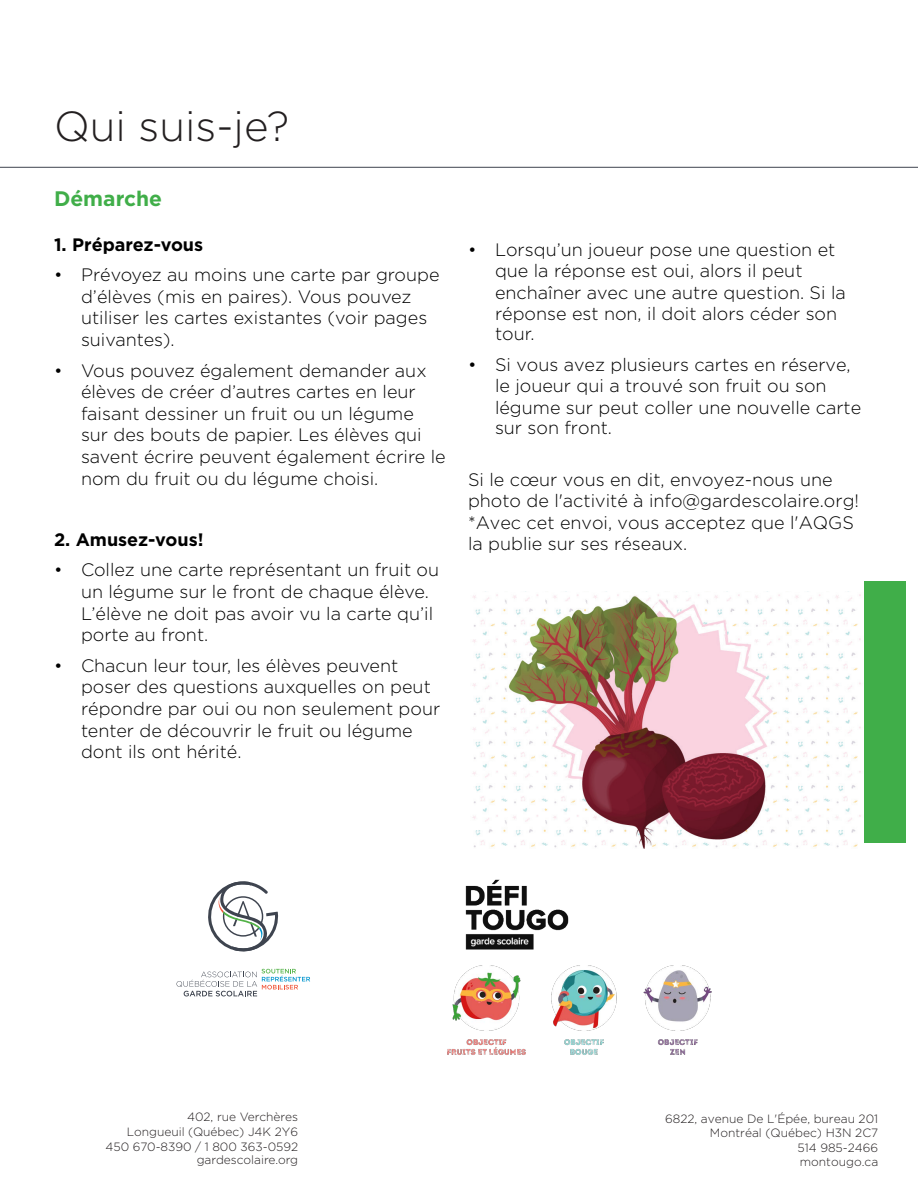
<style>
.page{position:relative;width:918px;height:1188px;background:#fff}
.page>*{position:absolute;margin:0;border:0;box-sizing:border-box;transform-origin:0 0}
.t1{font:300 42px "Gotham";color:#231f20}
.t2{font:700 21px "Gotham";color:#40ae49}
.t3{font:300 18px/21.6px "Gotham";color:#000}
.t4{font:700 18px "Gotham";color:#000}
.t5{font:300 12px/14.4px "Gotham";color:#231f20;text-align:right}
</style>
<div class="page">
<hr style="left:0;top:167px;width:918px;height:1px;background:#3e444f">
<img style="left:472px;top:591px;width:389px;height:258px">
<svg style="left:177px;top:969px;width:133px;height:27px"></svg>
<svg style="left:208px;top:881px;width:71px;height:71px"></svg>
<div style="left:864px;top:581px;width:41px;height:261px;background:#40ae49"></div>
<img style="left:465px;top:879px;width:104px;height:71px">
<img style="left:447px;top:965px;width:265px;height:90px">
<h1 class="t1" style="left:54px;top:104px;width:237px">Qui suis-je?</h1>
<p class="t2" style="left:54px;top:186px;width:110px">Démarche</p>
<p class="t4" style="left:54px;top:234px;width:151px">1. Préparez-vous</p>
<p class="t3" style="left:81px;top:264px;width:360px;text-indent:-27px">• Prévoyez au moins une carte par groupe d’élèves (mis en paires). Vous pouvez utiliser les cartes existantes (voir pages suivantes).</p>
<p class="t3" style="left:81px;top:359px;width:366px;text-indent:-27px">• Vous pouvez également demander aux élèves de créer d’autres cartes en leur faisant dessiner un fruit ou un légume<br>sur des bouts de papier. Les élèves qui savent écrire peuvent également écrire le nom du fruit ou du légume choisi.</p>
<p class="t4" style="left:54px;top:529px;width:151px">2. Amusez-vous!</p>
<p class="t3" style="left:81px;top:559px;width:360px;text-indent:-27px">• Collez une carte représentant un fruit ou un légume sur le front de chaque élève.<br>L’élève ne doit pas avoir vu la carte qu’il porte au front.</p>
<p class="t3" style="left:81px;top:654px;width:361px;text-indent:-27px">• Chacun leur tour, les élèves peuvent poser des questions auxquelles on peut répondre par oui ou non seulement pour tenter de découvrir le fruit ou légume dont ils ont hérité.</p>
<p class="t3" style="left:495px;top:238px;width:352px;line-height:21.1px;text-indent:-27px">• Lorsqu’un joueur pose une question et que la réponse est oui, alors il peut enchaîner avec une autre question. Si la réponse est non, il doit alors céder son tour.</p>
<p class="t3" style="left:495px;top:354px;width:368px;line-height:21px;text-indent:-27px">• Si vous avez plusieurs cartes en réserve, le joueur qui a trouvé son fruit ou son légume sur peut coller une nouvelle carte sur son front.</p>
<p class="t3" style="left:468px;top:469px;width:393px">Si le cœur vous en dit, envoyez-nous une photo de l'activité à info@gardescolaire.org! *Avec cet envoi, vous acceptez que l'AQGS la publie sur ses réseaux.</p>
<p class="t5" style="left:106px;top:1110px;width:194px">402, rue Verchères<br>Longueuil (Québec) J4K 2Y6<br>450 670-8390 / 1 800 363-0592 gardescolaire.org</p>
<p class="t5" style="left:665px;top:1111px;width:215px">6822, avenue De L'Épée, bureau 201<br>Montréal (Québec) H3N 2C7<br>514 985-2466<br>montougo.ca</p>
</div>
